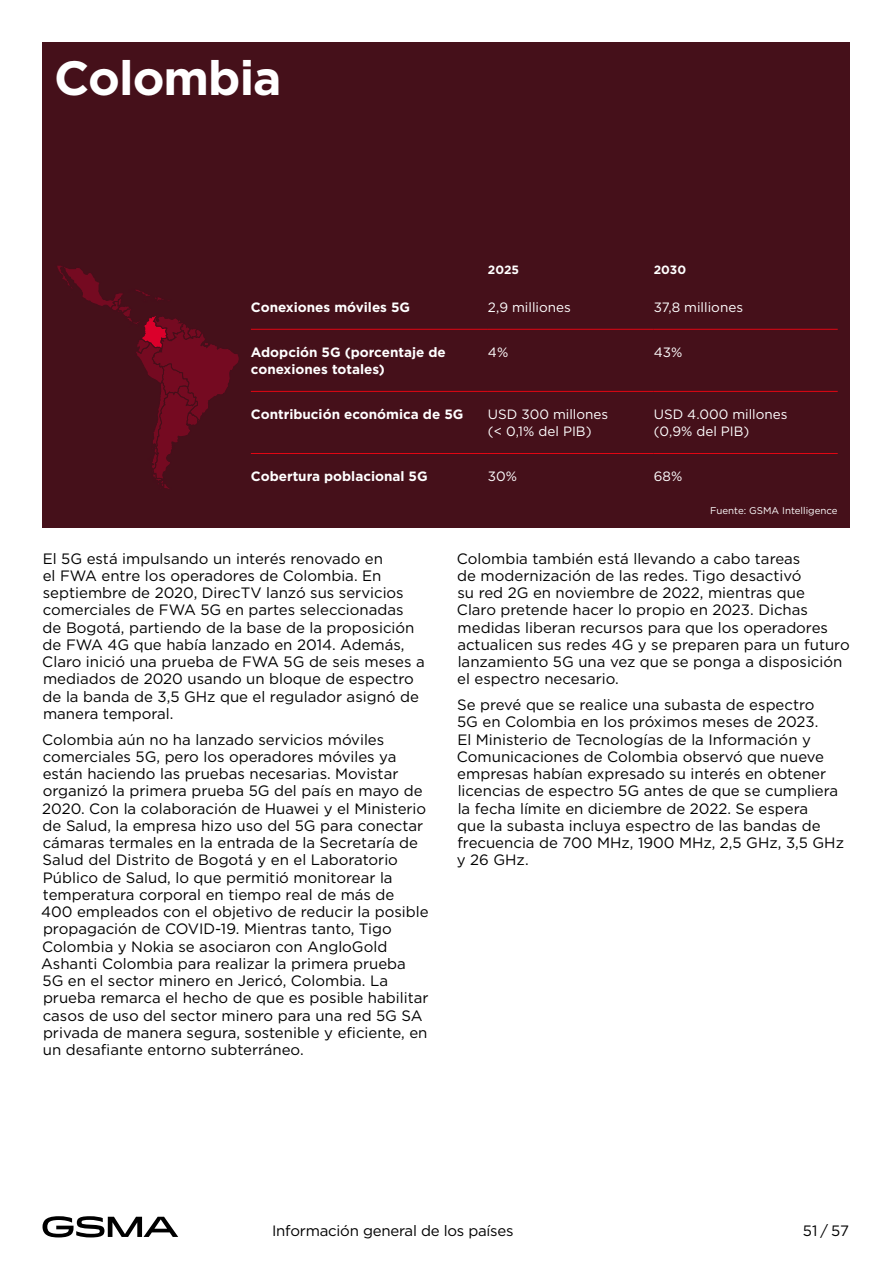
<style>
.page{position:relative;width:893px;height:1263px;background:#fff}
.page>*{position:absolute;margin:0;border:0;box-sizing:border-box;transform-origin:0 0}
.t1{font:700 48px "Gotham";letter-spacing:-.02em;color:#fff}
.B1{font:15px/17.2px "Gotham";color:#000}
.B1-2{font:700 13.5px/17.2px "Gotham";color:#fff}
.B1-3{font:13.5px/17.2px "Gotham";color:#fff}
.B1-4{font:700 12px "Gotham";color:#fff}
.Fig_source{font:9.75px "Gotham";color:#fff}
</style>
<div class="page">
<div style="left:43px;top:43px;width:807px;height:239px;background:#45101a"></div>
<svg style="left:43px;top:1216px;width:135px;height:21px"></svg>
<div style="left:43px;top:258px;width:807px;height:270px;background:#45101a"></div>
<hr style="left:251px;top:329px;width:237px;height:1px;background:#e30613">
<hr style="left:488px;top:329px;width:166px;height:1px;background:#e30613">
<hr style="left:654px;top:329px;width:184px;height:1px;background:#e30613">
<hr style="left:251px;top:391px;width:237px;height:1px;background:#e30613">
<hr style="left:488px;top:391px;width:166px;height:1px;background:#e30613">
<hr style="left:654px;top:391px;width:184px;height:1px;background:#e30613">
<hr style="left:251px;top:453px;width:237px;height:1px;background:#e30613">
<hr style="left:488px;top:453px;width:166px;height:1px;background:#e30613">
<hr style="left:654px;top:453px;width:184px;height:1px;background:#e30613">
<svg style="left:57px;top:265px;width:182px;height:224px"></svg>
<h1 class="t1" style="left:54px;top:46px;width:229px">Colombia</h1>
<p class="B1-4" style="left:488px;top:262px;width:33px">2025</p>
<p class="B1-4" style="left:654px;top:262px;width:34px">2030</p>
<p class="B1-2" style="left:251px;top:299px;width:161px">Conexiones móviles 5G</p>
<p class="B1-3" style="left:488px;top:299px;width:84px">2,9 milliones</p>
<p class="B1-3" style="left:654px;top:299px;width:91px">37,8 milliones</p>
<p class="B1-2" style="left:251px;top:344px;width:196px">Adopción 5G (porcentaje de conexiones totales)</p>
<p class="B1-3" style="left:488px;top:343px;width:22px">4%</p>
<p class="B1-3" style="left:654px;top:343px;width:30px">43%</p>
<p class="B1-2" style="left:251px;top:406px;width:214px">Contribución económica de 5G</p>
<p class="B1-3" style="left:488px;top:405px;width:122px">USD 300 millones (&lt; 0,1% del PIB)</p>
<p class="B1-3" style="left:654px;top:405px;width:135px">USD 4.000 millones (0,9% del PIB)</p>
<p class="B1-2" style="left:251px;top:468px;width:178px">Cobertura poblacional 5G</p>
<p class="B1-3" style="left:488px;top:468px;width:31px">30%</p>
<p class="B1-3" style="left:654px;top:468px;width:30px">68%</p>
<p class="B1" style="left:42px;top:549px;width:384px">El 5G está impulsando un interés renovado en<br>el FWA entre los operadores de Colombia. En septiembre de 2020, DirecTV lanzó sus servicios comerciales de FWA 5G en partes seleccionadas de Bogotá, partiendo de la base de la proposición de FWA 4G que había lanzado en 2014. Además, Claro inició una prueba de FWA 5G de seis meses a mediados de 2020 usando un bloque de espectro de la banda de 3,5 GHz que el regulador asignó de manera temporal.</p>
<p class="B1" style="left:41px;top:730px;width:389px">Colombia aún no ha lanzado servicios móviles comerciales 5G, pero los operadores móviles ya están haciendo las pruebas necesarias. Movistar organizó la primera prueba 5G del país en mayo de 2020. Con la colaboración de Huawei y el Ministerio de Salud, la empresa hizo uso del 5G para conectar cámaras termales en la entrada de la Secretaría de Salud del Distrito de Bogotá y en el Laboratorio Público de Salud, lo que permitió monitorear la temperatura corporal en tiempo real de más de<br>400 empleados con el objetivo de reducir la posible propagación de COVID-19. Mientras tanto, Tigo Colombia y Nokia se asociaron con AngloGold Ashanti Colombia para realizar la primera prueba 5G en el sector minero en Jericó, Colombia. La prueba remarca el hecho de que es posible habilitar casos de uso del sector minero para una red 5G SA privada de manera segura, sostenible y eficiente, en un desafiante entorno subterráneo.</p>
<p class="Fig_source" style="left:710px;top:504px;width:129px">Fuente: GSMA Intelligence</p>
<p class="B1" style="left:457px;top:549px;width:394px">Colombia también está llevando a cabo tareas<br>de modernización de las redes. Tigo desactivó<br>su red 2G en noviembre de 2022, mientras que<br>Claro pretende hacer lo propio en 2023. Dichas medidas liberan recursos para que los operadores actualicen sus redes 4G y se preparen para un futuro lanzamiento 5G una vez que se ponga a disposición el espectro necesario.</p>
<p class="B1" style="left:457px;top:696px;width:389px">Se prevé que se realice una subasta de espectro<br>5G en Colombia en los próximos meses de 2023.<br>El Ministerio de Tecnologías de la Información y Comunicaciones de Colombia observó que nueve empresas habían expresado su interés en obtener licencias de espectro 5G antes de que se cumpliera la fecha límite en diciembre de 2022. Se espera<br>que la subasta incluya espectro de las bandas de frecuencia de 700 MHz, 1900 MHz, 2,5 GHz, 3,5 GHz y 26 GHz.</p>
<p class="B1" style="left:272px;top:1222px;width:243px">Información general de los países</p>
<p class="B1" style="left:803px;top:1222px;width:48px">51 / 57</p>
</div>
